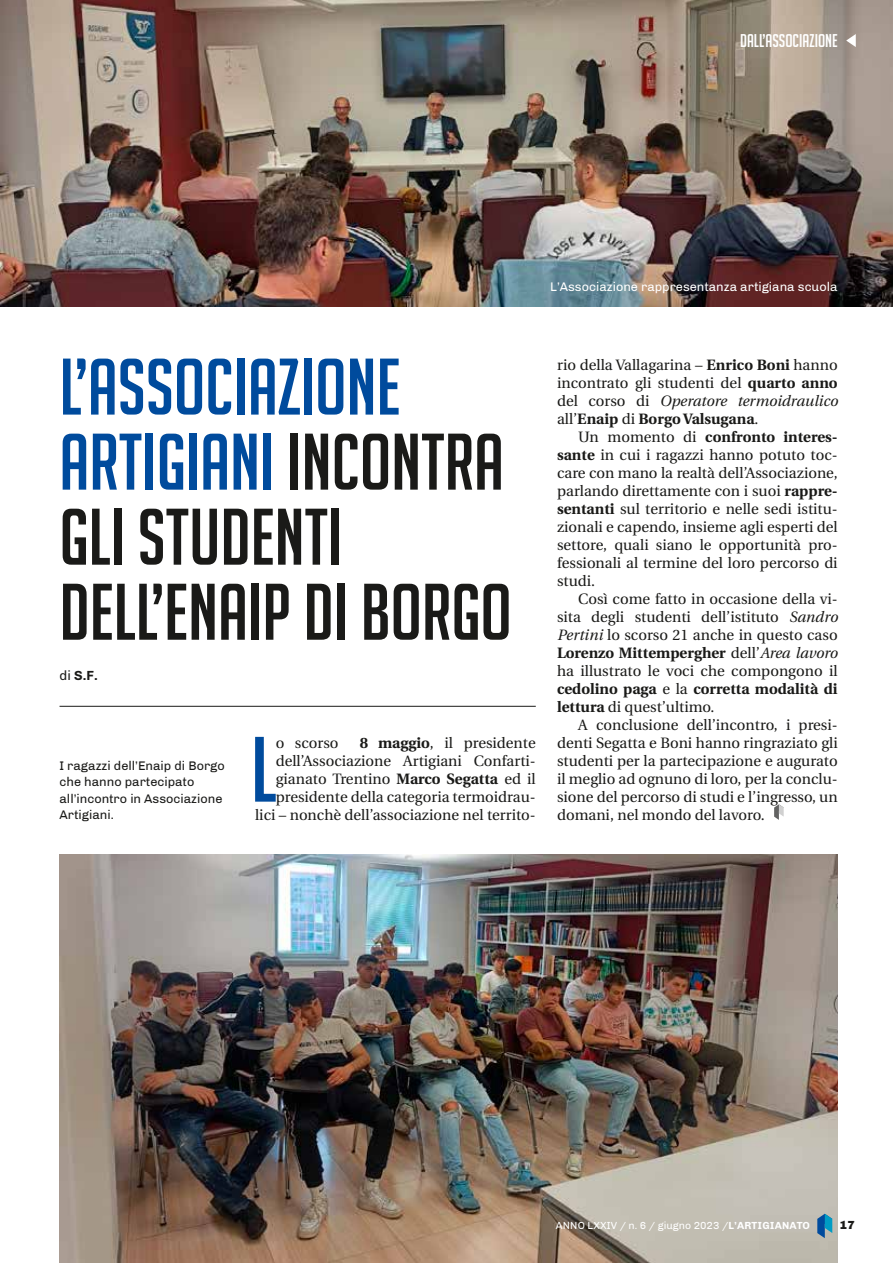
<style>
.page{position:relative;width:893px;height:1263px;background:#fff}
.page>*{position:absolute;margin:0;border:0;box-sizing:border-box;transform-origin:0 0}
.t1{font:90.15px "Big Noodle Titling";color:#004b9d}
.t2{font:78px/75px "Big Noodle Titling";color:#1a1a18}
.t3{font:18px "Big Noodle Titling";color:#fff}
.t4{font:15px/18px "Heuristica";color:#1a1a18;text-align:justify}
.t5{font:700 13.5px "Chivo";color:#1a1a18}
.t6{font:12.75px/16.5px "Chivo";color:#1a1a18}
.t7{font:12.75px "Chivo";color:#fff}
.t8{font:900 12px "Chivo";color:#1a1a18}
.t9{font:10.5px "Chivo";color:#fff}
.s1{color:#004b9d}
.s2{font-weight:400}
.s3{font-weight:700}
.s4{font-style:italic}
</style>
<div class="page">
<img style="left:60px;top:855px;width:778px;height:408px">
<svg style="left:817px;top:1214px;width:15px;height:24px"></svg>
<img style="left:0;top:0;width:893px;height:306px">
<svg style="left:846px;top:34px;width:10px;height:13px"></svg>
<hr style="left:60px;top:706px;width:476px;height:1px;background:#1a1a18">
<svg style="left:774px;top:804px;width:10px;height:16px"></svg>
<p class="t3" style="left:740px;top:31px;width:99px">DALL’ASSOCIAZIONE</p>
<p class="t7" style="left:550px;top:279px;width:289px">L’Associazione rappresentanza artigiana scuola</p>
<h2 class="t2" style="left:60px;top:349px;width:454px"><span class="s1">L’ASSOCIAZIONE<br>ARTIGIANI</span> INCONTRA<br>GLI STUDENTI<br>DELL’ENAIP DI BORGO</h2>
<p class="t5" style="left:60px;top:668px;width:40px"><span class="s2">di</span> S.F.</p>
<p class="t6" style="left:60px;top:757px;width:167px">I ragazzi dell’Enaip di Borgo che hanno partecipato all’incontro in Associazione<br>Artigiani.</p>
<p class="t4" style="left:255px;top:734px;width:282px;text-align:right"><span class="s3">8 maggio</span>, il presidente dell’Associazione Artigiani Confarti&shy;gianato Trentino <span class="s3">Marco Segatta</span> ed il presidente della categoria termoidrau&shy;lici – nonchè dell’associazione nel territo-</p>
<h1 class="t1" style="left:251px;top:721px;width:27px">L</h1>
<p class="t4" style="left:276px;top:734px;width:64px">o scorso</p>
<p class="t4" style="left:557px;top:356px;width:282px">rio della Vallagarina – <span class="s3">Enrico Boni</span> hanno incontrato gli studenti del <span class="s3">quarto anno </span>del corso di <span class="s4">Operatore termoidraulico </span>all’<span class="s3">Enaip</span> di <span class="s3">Borgo Valsugana</span>.</p>
<p class="t4" style="left:557px;top:428px;width:282px;text-indent:21px">Un momento di <span class="s3">confronto interes&shy;sante</span> in cui i ragazzi hanno potuto toc&shy;care con mano la realtà dell’Associazione, parlando direttamente con i suoi <span class="s3">rappre&shy;sentanti</span> sul territorio e nelle sedi istitu&shy;zionali e capendo, insieme agli esperti del settore, quali siano le opportunità pro&shy;fessionali al termine del loro percorso di studi.</p>
<p class="t4" style="left:557px;top:590px;width:282px;text-indent:21px">Così come fatto in occasione della vi&shy;sita degli studenti dell’istituto <span class="s4">Sandro Pertini</span> lo scorso 21 anche in questo caso <span class="s3">Lorenzo Mittempergher</span> dell’<span class="s4">Area lavoro </span>ha illustrato le voci che compongono il <span class="s3">cedolino paga</span> e la <span class="s3">corretta modalità di lettura</span> di quest’ultimo.</p>
<p class="t4" style="left:557px;top:716px;width:282px;text-indent:21px">A conclusione dell’incontro, i presi&shy;denti Segatta e Boni hanno ringraziato gli studenti per la partecipazione e augurato il meglio ad ognuno di loro, per la conclu&shy;sione del percorso di studi e l’ingresso, un domani, nel mondo del lavoro.</p>
<p class="t9" style="left:556px;top:1219px;width:256px">ANNO LXXIV / n. 6 / giugno 2023 /<span class="s3">L’ARTIGIANATO</span></p>
<p class="t8" style="left:840px;top:1218px;width:16px">17</p>
</div>
